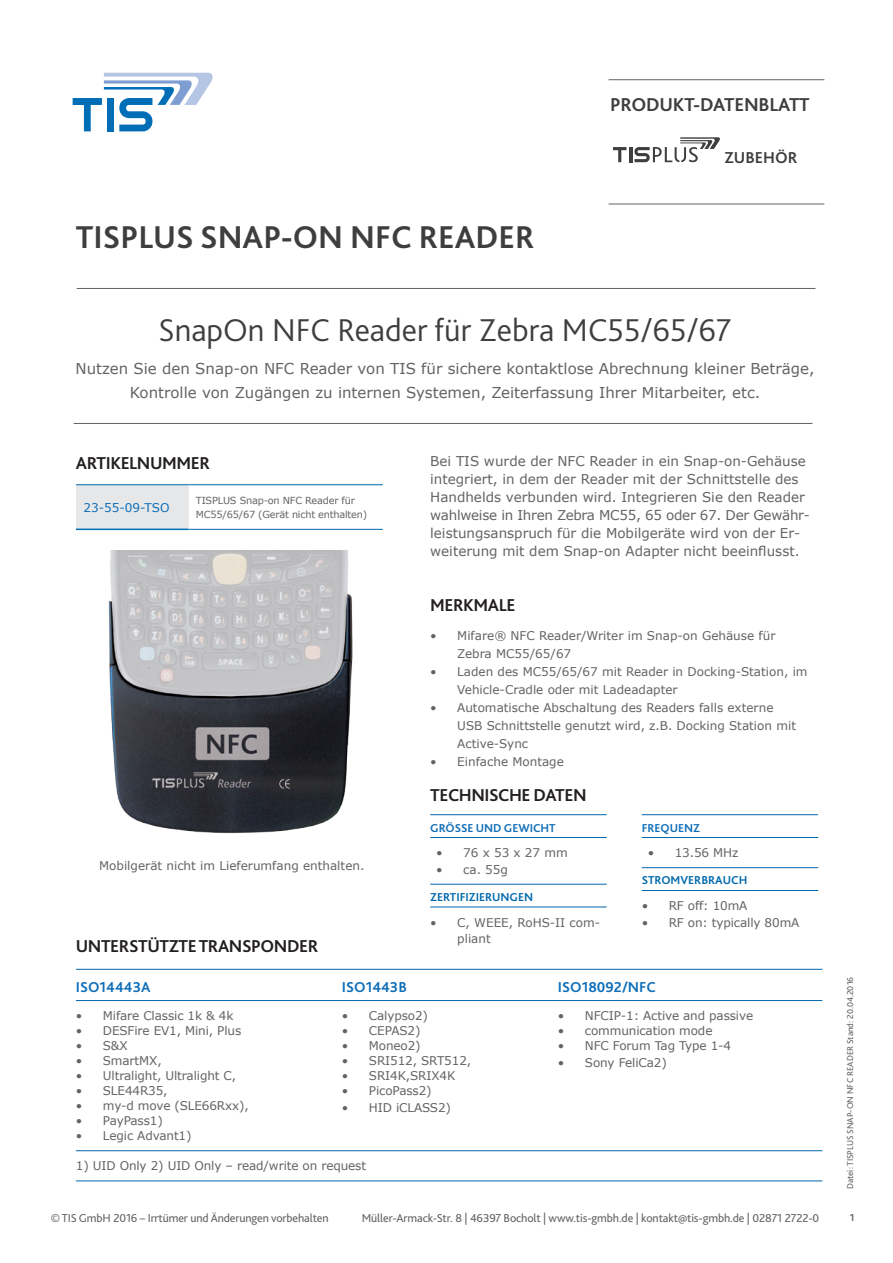
<style>
.page{position:relative;width:893px;height:1263px;background:#fff}
.page>*{position:absolute;margin:0;border:0;box-sizing:border-box;transform-origin:0 0}
.t1{font:300 33px "Bliss 2";color:#3e3e3f}
.t2{font:700 33px "Bliss 2";color:#3e3e3f}
.t3{font:700 19.5px "Bliss 2";letter-spacing:-.01em;color:#3e3e3f}
.t4{font:700 18px "Bliss 2";letter-spacing:-.025em;color:#231f20}
.t5{font:700 16.5px "Bliss 2";color:#3e3e3f}
.t6{font:15px "Verdana";color:#636366}
.t7{font:700 15px "Bliss 2";color:#0f6eb8}
.t8{font:13.5px/18px "Verdana";color:#636366}
.t9{font:13.5px "Verdana";letter-spacing:-.02em;color:#636366}
.t10{font:12px/18px "Verdana";letter-spacing:-.01em;color:#636366}
.t11{font:12px "Bliss 2";letter-spacing:-.01em;color:#636366}
.t12{font:700 12px "Bliss 2";color:#0069ad}
.t13{font:700 12px "Bliss 2";color:#0f6eb8}
.t14{font:12px "Verdana";color:#0f6eb8}
.t15{font:700 10.5px "Bliss 2";color:#636366}
.t16{font:9.75px/13.5px "Verdana";letter-spacing:-.02em;color:#636366}
.t17{font:9px "Bliss 2";color:#636366}
</style>
<div class="page">
<svg style="left:73px;top:73px;width:140px;height:58px"></svg>
<hr style="left:609px;top:79px;width:215px;height:1px;background:#636366">
<hr style="left:609px;top:204px;width:215px;height:1px;background:#636366">
<svg style="left:613px;top:147px;width:13px;height:15px"></svg>
<hr style="left:629px;top:147px;width:3px;height:15px;background:#3e3e3f">
<svg style="left:634px;top:137px;width:86px;height:25px"></svg>
<hr style="left:77px;top:288px;width:738px;height:1px;background:#636366">
<hr style="left:74px;top:423px;width:738px;height:1px;background:#636366">
<div style="left:76px;top:485px;width:112px;height:44px;background:#e6e7e9"></div>
<hr style="left:76px;top:484px;width:112px;height:1px;background:#0069ad">
<hr style="left:188px;top:484px;width:195px;height:1px;background:#0069ad">
<hr style="left:188px;top:529px;width:195px;height:1px;background:#0069ad">
<hr style="left:76px;top:529px;width:112px;height:1px;background:#006eb7">
<hr style="left:430px;top:907px;width:177px;height:1px;background:#0069ad">
<hr style="left:430px;top:884px;width:177px;height:1px;background:#0069ad">
<hr style="left:430px;top:814px;width:177px;height:1px;background:#0069ad">
<hr style="left:430px;top:837px;width:177px;height:1px;background:#0069ad">
<hr style="left:642px;top:890px;width:176px;height:1px;background:#0069ad">
<hr style="left:642px;top:867px;width:176px;height:1px;background:#0069ad">
<hr style="left:642px;top:814px;width:176px;height:1px;background:#0069ad">
<hr style="left:642px;top:837px;width:176px;height:1px;background:#0069ad">
<hr style="left:76px;top:969px;width:266px;height:1px;background:#0069ad">
<hr style="left:342px;top:969px;width:216px;height:1px;background:#0069ad">
<hr style="left:558px;top:969px;width:264px;height:1px;background:#0069ad">
<hr style="left:76px;top:1000px;width:266px;height:1px;background:#0069ad">
<hr style="left:342px;top:1000px;width:216px;height:1px;background:#0069ad">
<hr style="left:558px;top:1000px;width:264px;height:1px;background:#0069ad">
<hr style="left:76px;top:1150px;width:266px;height:1px;background:#0069ad">
<hr style="left:342px;top:1150px;width:216px;height:1px;background:#0069ad">
<hr style="left:558px;top:1150px;width:264px;height:1px;background:#0069ad">
<hr style="left:76px;top:1180px;width:266px;height:1px;background:#0069ad">
<hr style="left:342px;top:1180px;width:216px;height:1px;background:#0069ad">
<hr style="left:558px;top:1180px;width:264px;height:1px;background:#0069ad">
<img style="left:108px;top:550px;width:245px;height:284px">
<h2 class="t3" style="left:610px;top:92px;width:201px">PRODUKT-DATENBLATT</h2>
<p class="t2" style="left:76px;top:217px;width:460px">TISPLUS SNAP-ON NFC READER</p>
<h3 class="t5" style="left:725px;top:147px;width:74px">ZUBEHÖR</h3>
<p class="t1" style="left:158px;top:310px;width:575px">SnapOn NFC Reader für Zebra MC55/65/67</p>
<p class="t6" style="left:75px;top:359px;width:741px">Nutzen Sie den Snap-on NFC Reader von TIS für sichere kontaktlose Abrechnung kleiner Beträge,</p>
<p class="t6" style="left:130px;top:383px;width:632px">Kontrolle von Zugängen zu internen Systemen, Zeiterfassung Ihrer Mitarbeiter, etc.</p>
<p class="t4" style="left:76px;top:451px;width:136px">ARTIKELNUMMER</p>
<p class="t14" style="left:83px;top:499px;width:88px">23-55-09-TSO</p>
<p class="t16" style="left:196px;top:494px;width:173px">TISPLUS Snap-on NFC Reader für<br>MC55/65/67 (Gerät nicht enthalten)</p>
<p class="t10" style="left:99px;top:857px;width:267px">Mobilgerät nicht im Lieferumfang enthalten.</p>
<p class="t4" style="left:76px;top:935px;width:244px">UNTERSTÜTZTE TRANSPONDER</p>
<p class="t8" style="left:430px;top:452px;width:377px">Bei TIS wurde der NFC Reader in ein Snap-on-Gehäuse integriert, in dem der Reader mit der Schnittstelle des<br>Handhelds verbunden wird. Integrieren Sie den Reader</p>
<p class="t9" style="left:430px;top:505px;width:381px">wahlweise in Ihren Zebra MC55, 65 oder 67. Der Gewähr-</p>
<p class="t8" style="left:430px;top:524px;width:371px">leistungsanspruch für die Mobilgeräte wird von der Er&shy;weiterung mit dem Snap-on Adapter nicht beeinflusst.</p>
<p class="t4" style="left:430px;top:594px;width:87px">MERKMALE</p>
<p class="t10" style="left:457px;top:626px;width:320px;text-indent:-27px">• Mifare® NFC Reader/Writer im Snap-on Gehäuse für<br>Zebra MC55/65/67</p>
<p class="t10" style="left:457px;top:662px;width:352px;text-indent:-27px">• Laden des MC55/65/67 mit Reader in Docking-Station, im<br>Vehicle-Cradle oder mit Ladeadapter</p>
<p class="t10" style="left:457px;top:698px;width:340px;text-indent:-27px">• Automatische Abschaltung des Readers falls externe<br>USB Schnittstelle genutzt wird, z.B. Docking Station mit<br>Active-Sync</p>
<p class="t10" style="left:430px;top:752px;width:135px">• Einfache Montage</p>
<p class="t4" style="left:430px;top:783px;width:158px">TECHNISCHE DATEN</p>
<p class="t13" style="left:430px;top:820px;width:127px">GRÖSSE UND GEWICHT</p>
<p class="t10" style="left:436px;top:844px;width:133px">• 76 x 53 x 27 mm</p>
<p class="t10" style="left:436px;top:860px;width:73px">• ca. 55g</p>
<p class="t12" style="left:430px;top:889px;width:104px">ZERTIFIZIERUNGEN</p>
<p class="t10" style="left:457px;top:914px;width:144px;line-height:16.5px;text-indent:-27px">• C, WEEE, RoHS-II com&shy;pliant</p>
<p class="t13" style="left:642px;top:820px;width:60px">FREQUENZ</p>
<p class="t10" style="left:648px;top:844px;width:92px">• 13.56 MHz</p>
<p class="t12" style="left:642px;top:873px;width:107px">STROMVERBRAUCH</p>
<p class="t10" style="left:642px;top:897px;width:107px">• RF off: 10mA</p>
<p class="t10" style="left:642px;top:913px;width:159px">• RF on: typically 80mA</p>
<p class="t7" style="left:76px;top:977px;width:76px">ISO14443A</p>
<p class="t7" style="left:342px;top:977px;width:66px">ISO1443B</p>
<p class="t7" style="left:558px;top:977px;width:99px">ISO18092/NFC</p>
<p class="t10" style="left:76px;top:1007px;width:159px">• Mifare Classic 1k &amp; 4k</p>
<p class="t10" style="left:76px;top:1022px;width:167px">• DESFire EV1, Mini, Plus</p>
<p class="t10" style="left:76px;top:1037px;width:53px">• S&amp;X</p>
<p class="t10" style="left:76px;top:1052px;width:87px">• SmartMX,</p>
<p class="t10" style="left:76px;top:1067px;width:162px">• Ultralight, Ultralight C,</p>
<p class="t10" style="left:76px;top:1082px;width:93px">• SLE44R35,</p>
<p class="t10" style="left:76px;top:1097px;width:174px">• my-d move (SLE66Rxx),</p>
<p class="t10" style="left:76px;top:1112px;width:88px">• PayPass1)</p>
<p class="t10" style="left:76px;top:1127px;width:117px">• Legic Advant1)</p>
<p class="t10" style="left:342px;top:1007px;width:88px">• Calypso2)</p>
<p class="t10" style="left:342px;top:1022px;width:80px">• CEPAS2)</p>
<p class="t10" style="left:342px;top:1037px;width:80px">• Moneo2)</p>
<p class="t10" style="left:342px;top:1052px;width:131px">• SRI512, SRT512,</p>
<p class="t10" style="left:342px;top:1067px;width:115px">• SRI4K,SRIX4K</p>
<p class="t10" style="left:342px;top:1082px;width:91px">• PicoPass2)</p>
<p class="t10" style="left:342px;top:1098px;width:111px">• HID iCLASS2)</p>
<p class="t10" style="left:558px;top:1007px;width:197px">• NFCIP-1: Active and passive</p>
<p class="t10" style="left:558px;top:1022px;width:156px">• communication mode</p>
<p class="t10" style="left:558px;top:1037px;width:175px">• NFC Forum Tag Type 1-4</p>
<p class="t10" style="left:558px;top:1053px;width:110px">• Sony FeliCa2)</p>
<p class="t10" style="left:76px;top:1157px;width:292px">1) UID Only 2) UID Only – read/write on request</p>
<p class="t17" style="left:844px;top:1189px;width:214px;rotate:-90deg">Datei: TISPLUS SNAP-ON NFC READER Stand: 20.04.2016</p>
<p class="t11" style="left:51px;top:1210px;width:279px">© TIS GmbH 2016 – Irrtümer und Änderungen vorbehalten</p>
<p class="t11" style="left:362px;top:1210px;width:459px">Müller-Armack-Str. 8 | 46397 Bocholt | www.tis-gmbh.de | kontakt@tis-gmbh.de | 02871 2722-0</p>
<p class="t15" style="left:850px;top:1211px;width:6px">1</p>
</div>
